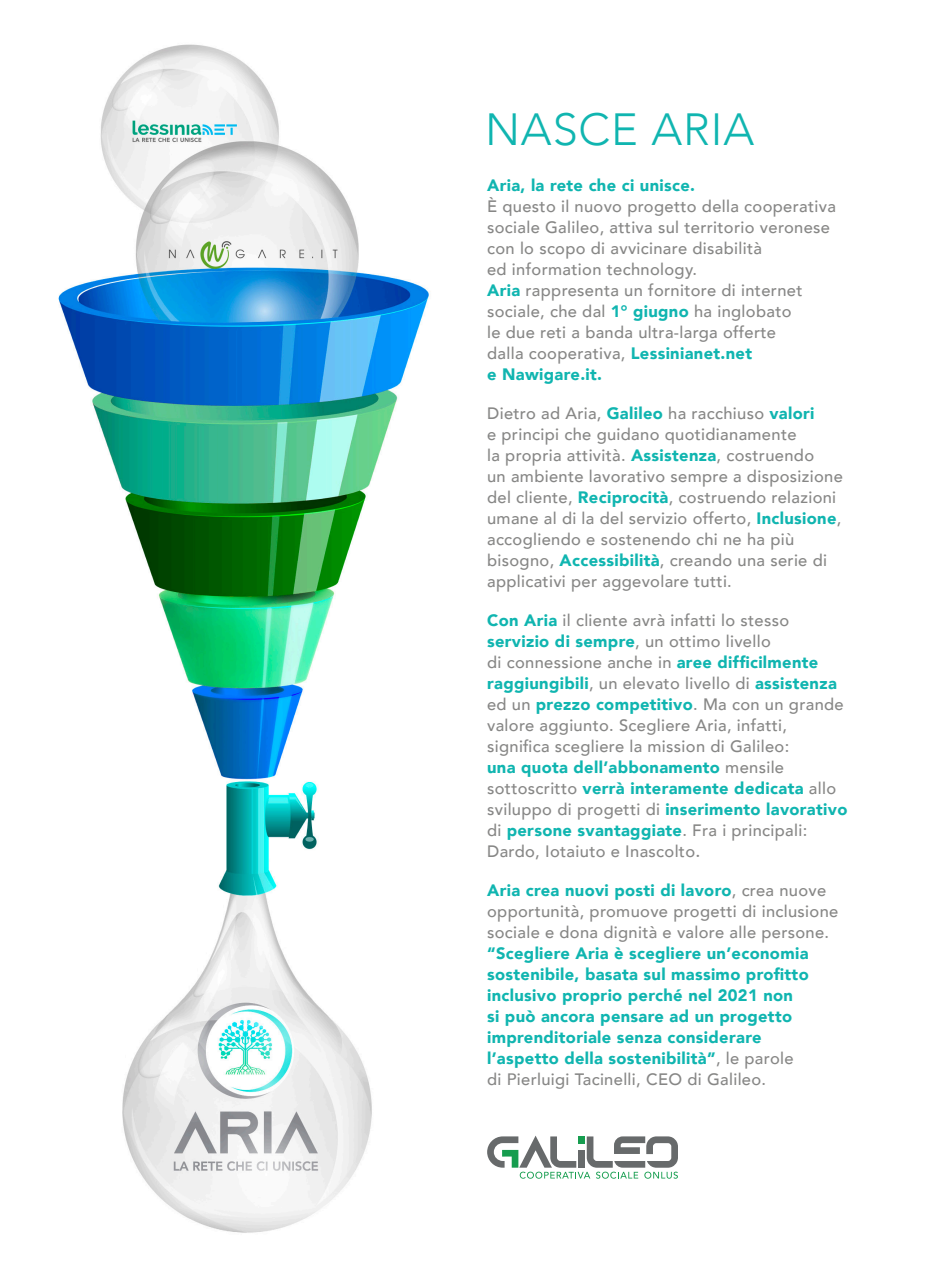
<style>
.page{position:relative;width:936px;height:1276px;background:#fff}
.page>*{position:absolute;margin:0;border:0;box-sizing:border-box;transform-origin:0 0}
.t1{font:300 45px "Avenir";letter-spacing:.02em;color:#10b5b0}
.t2{font:500 16.5px/21px "Avenir";letter-spacing:.02em;color:#878786}
.t3{font:900 16.5px/21px "Avenir";letter-spacing:.02em;color:#10b5b0}
.s1{font-weight:900;color:#10b5b0}
.s2{font-weight:500;color:#878786}
.s3{font-size:18px}
</style>
<div class="page">
<svg style="left:487px;top:1135px;width:191px;height:43px"></svg>
<img style="left:58px;top:44px;width:371px;height:1189px">
<p class="t1" style="left:485px;top:103px;width:271px">NASCE ARIA</p>
<p class="t3" style="left:487px;top:174px;width:209px">Aria, la rete che ci unisce.</p>
<p class="t2" style="left:487px;top:195px;width:350px">È questo il nuovo progetto della cooperativa sociale Galileo, attiva sul territorio veronese con lo scopo di avvicinare disabilità</p>
<p class="t2" style="left:487px;top:258px;width:211px">ed information technology.</p>
<p class="t2" style="left:487px;top:279px;width:317px"><span class="s1">Aria</span> rappresenta un fornitore di internet</p>
<p class="t2" style="left:487px;top:300px;width:306px">sociale, che dal <span class="s1">1° giugno</span> ha inglobato</p>
<p class="t2" style="left:487px;top:321px;width:290px">le due reti a banda ultra-larga offerte</p>
<p class="t2" style="left:487px;top:342px;width:266px">dalla cooperativa, <span class="s1">Lessinianet.net</span></p>
<p class="t3" style="left:487px;top:363px;width:116px">e Nawigare.it.</p>
<p class="t2" style="left:487px;top:402px;width:329px">Dietro ad Aria, <span class="s1">Galileo</span> ha racchiuso <span class="s1">valori</span></p>
<p class="t2" style="left:487px;top:423px;width:311px">e principi che guidano quotidianamente</p>
<p class="t2" style="left:487px;top:444px;width:328px">la propria attività. <span class="s1">Assistenza</span>, costruendo</p>
<p class="t2" style="left:487px;top:465px;width:357px">un ambiente lavorativo sempre a disposizione del cliente, <span class="s1">Reciprocità</span>, costruendo relazioni umane al di la del servizio offerto, <span class="s1">Inclusione</span>, accogliendo e sostenendo chi ne ha più</p>
<p class="t2" style="left:487px;top:549px;width:341px">bisogno, <span class="s1">Accessibilità</span>, creando una serie di applicativi per aggevolare tutti.</p>
<p class="t2" style="left:487px;top:609px;width:303px"><span class="s1">Con Aria</span> il cliente avrà infatti lo stesso</p>
<p class="t3" style="left:487px;top:630px;width:285px">servizio di sempre<span class="s2">, un ottimo livello</span></p>
<p class="t2" style="left:487px;top:651px;width:358px">di connessione anche in <span class="s1">aree difficilmente raggiungibili</span>, un elevato livello di <span class="s1">assistenza </span>ed un <span class="s1">prezzo competitivo</span>. Ma con un grande valore aggiunto. Scegliere Aria, infatti,</p>
<p class="t2" style="left:487px;top:735px;width:303px">significa scegliere la mission di Galileo:</p>
<p class="t3" style="left:487px;top:756px;width:298px">una quota dell’abbonamento <span class="s2">mensile</span></p>
<p class="t3" style="left:487px;top:777px;width:362px"><span class="s2">sottoscritto</span> verrà interamente dedicata <span class="s2">allo sviluppo di progetti di</span> inserimento lavorativo <span class="s2">di</span> persone svantaggiate<span class="s2">. Fra i principali:</span></p>
<p class="t2" style="left:487px;top:840px;width:215px">Dardo, Iotaiuto e Inascolto<span class="s3">.</span></p>
<p class="t2" style="left:487px;top:879px;width:353px"><span class="s1">Aria crea nuovi posti di lavoro</span>, crea nuove opportunità, promuove progetti di inclusione sociale e dona dignità e valore alle persone.</p>
<p class="t3" style="left:487px;top:942px;width:323px">“Scegliere Aria è scegliere un’economia</p>
<p class="t3" style="left:487px;top:963px;width:323px">sostenibile, basata sul massimo profitto</p>
<p class="t3" style="left:487px;top:984px;width:307px">inclusivo proprio perché nel 2021 non</p>
<p class="t3" style="left:487px;top:1005px;width:306px">si può ancora pensare ad un progetto</p>
<p class="t3" style="left:487px;top:1026px;width:276px">imprenditoriale senza considerare</p>
<p class="t3" style="left:487px;top:1047px;width:308px">l’aspetto della sostenibilità”<span class="s2">, le parole</span></p>
<p class="t2" style="left:487px;top:1068px;width:280px">di Pierluigi Tacinelli, CEO di Galileo.</p>
</div>
